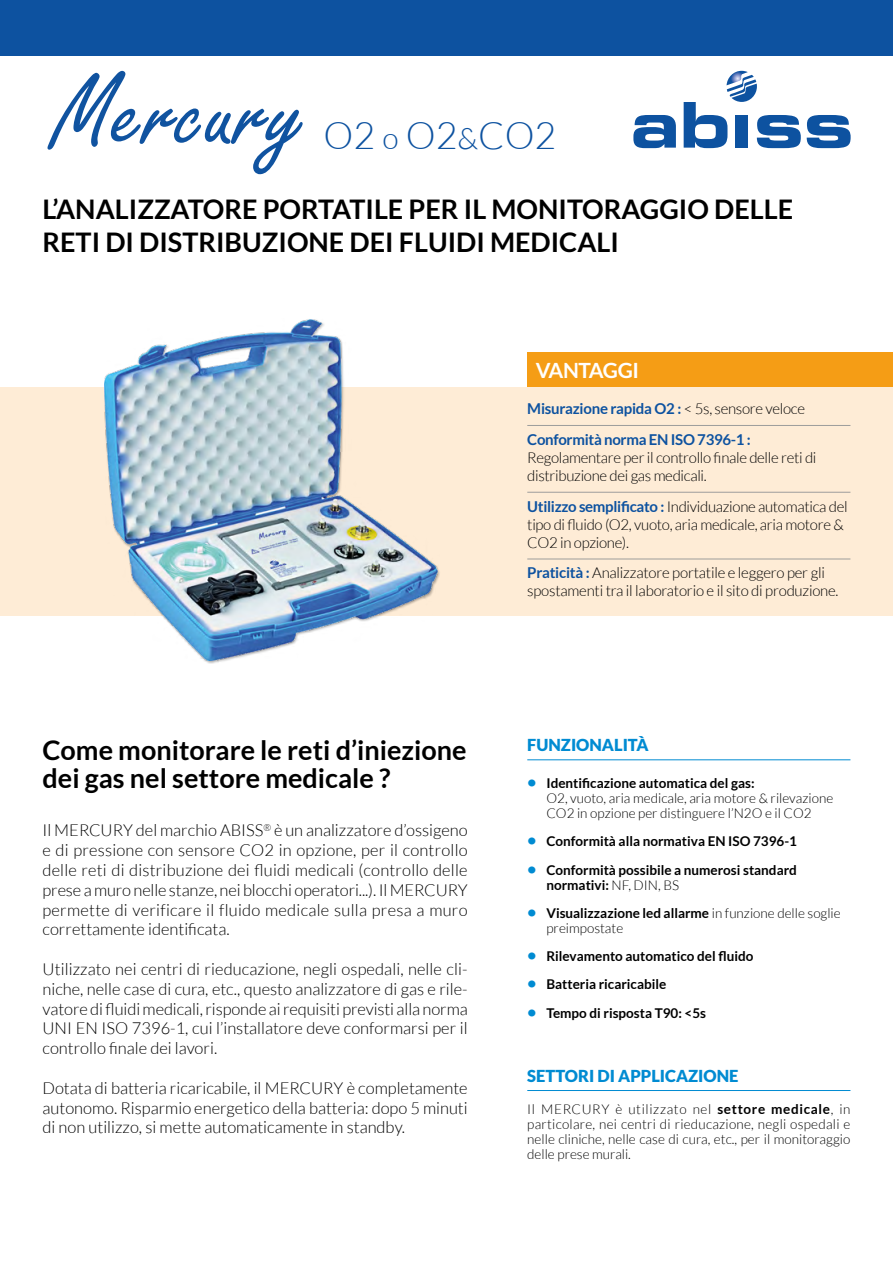
<style>
.page{position:relative;width:893px;height:1263px;background:#fff}
.page>*{position:absolute;margin:0;border:0;box-sizing:border-box;transform-origin:0 0}
.t1{font:300 37.5px "Lato";color:#0d52a0}
.t2{font:700 27px/28.5px "Lato";color:#000}
.t3{font:700 21px "Lato";letter-spacing:-.02em;color:#fff}
.t4{font:300 16.5px/19.8px "Lato";color:#000;text-align:justify}
.t5{font:900 16.5px "Lato";color:#008bd2}
.t6{font:300 15px/18px "Lato";letter-spacing:-.02em;color:#000}
.t7{font:700 15px/30.8px "Lato";letter-spacing:-.02em;color:#0d52a0}
.t8{font:300 13.5px/15px "Lato";color:#000}
.t9{font:700 13.5px/15px "Lato";color:#000}
.s1{font-size:30px}
.s2{font-weight:300;color:#000}
.s3{font-weight:700;color:#0d52a0}
.s4{font-weight:700;font-size:16.5px;color:#008bd2}
.s5{font-weight:700}
.s6{font-size:16.5px;color:#008bd2}
.s7{font-weight:300}
</style>
<div class="page">
<div style="left:0;top:387px;width:893px;height:228px;background:#feecd6"></div>
<hr style="left:527px;top:759px;width:323px;height:1px;background:#008bd2">
<hr style="left:527px;top:1090px;width:323px;height:1px;background:#008bd2">
<svg style="left:633px;top:115px;width:43px;height:33px"></svg>
<svg style="left:684px;top:71px;width:117px;height:77px"></svg>
<svg style="left:807px;top:115px;width:44px;height:33px"></svg>
<div style="left:104px;top:319px;width:337px;height:345px;background:#000;opacity:.3"></div>
<img style="left:105px;top:319px;width:333px;height:342px">
<div style="left:527px;top:353px;width:366px;height:34px;background:#f59d15"></div>
<div style="left:0;top:0;width:893px;height:55px;background:#0d52a0"></div>
<hr style="left:527px;top:425px;width:323px;height:1px;background:#9d9d9c">
<hr style="left:527px;top:492px;width:323px;height:1px;background:#9d9d9c">
<hr style="left:527px;top:559px;width:323px;height:1px;background:#9d9d9c">
<svg style="left:47px;top:71px;width:256px;height:103px"></svg>
<h1 class="t1" style="left:324px;top:115px;width:234px">O2 <span class="s1">o</span> O2<span class="s1">&amp;</span>CO2</h1>
<h2 class="t2" style="left:43px;top:193px;width:752px;line-height:33px">L’ANALIZZATORE PORTATILE PER IL MONITORAGGIO DELLE<br>RETI DI DISTRIBUZIONE DEI FLUIDI MEDICALI</h2>
<p class="t3" style="left:536px;top:359px;width:105px">VANTAGGI</p>
<h2 class="t2" style="left:43px;top:735px;width:426px">Come monitorare le reti d’iniezione dei gas nel settore medicale ?</h2>
<p class="t4" style="left:43px;top:821px;width:427px">Il MERCURY del marchio ABISS<sup>®</sup> è un analizzatore d’ossigeno e di pressione con sensore CO2 in opzione, per il controllo delle reti di distribuzione dei fluidi medicali (controllo delle prese a muro nelle stanze, nei blocchi operatori...). Il MERCURY permette di verificare il fluido medicale sulla presa a muro correttamente identificata.</p>
<p class="t4" style="left:43px;top:959px;width:427px">Utilizzato nei centri di rieducazione, negli ospedali, nelle cli&shy;niche, nelle case di cura, etc., questo analizzatore di gas e rile&shy;vatore di fluidi medicali, risponde ai requisiti previsti alla norma UNI EN ISO 7396-1, cui l’installatore deve conformarsi per il controllo finale dei lavori.</p>
<p class="t4" style="left:43px;top:1078px;width:427px">Dotata di batteria ricaricabile, il MERCURY è completamente autonomo. Risparmio energetico della batteria: dopo 5 minuti di non utilizzo, si mette automaticamente in standby.</p>
<p class="t7" style="left:527px;top:393px;width:279px">Misurazione rapida O2 : <span class="s2">&lt; 5s, sensore veloce<br></span>Conformità norma EN ISO 7396-1 :</p>
<p class="t6" style="left:527px;top:448px;width:291px">Regolamentare per il controllo finale delle reti di distribuzione dei gas medicali.</p>
<p class="t6" style="left:527px;top:497px;width:322px"><span class="s3">Utilizzo semplificato :</span> Individuazione automatica del tipo di fluido (O2, vuoto, aria medicale, aria motore &amp;<br>CO2 in opzione).</p>
<p class="t6" style="left:527px;top:564px;width:313px"><span class="s3">Praticità :</span> Analizzatore portatile e leggero per gli spostamenti tra il laboratorio e il sito di produzione.</p>
<p class="t5" style="left:527px;top:735px;width:123px">FUNZIONALITÀ</p>
<p class="t8" style="left:546px;top:776px;width:288px;text-indent:-19px"><span class="s4">•</span> <span class="s5">Identificazione automatica del gas:<br></span>O2, vuoto, aria medicale, aria motore &amp; rilevazione<br>CO2 in opzione per distinguere l’N2O e il CO2</p>
<p class="t9" style="left:527px;top:834px;width:271px"><span class="s6">•</span> Conformità alla normativa EN ISO 7396-1</p>
<p class="t9" style="left:546px;top:862px;width:252px;text-indent:-19px"><span class="s6">•</span> Conformità possibile a numerosi standard normativi: <span class="s7">NF, DIN, BS</span></p>
<p class="t8" style="left:546px;top:905px;width:296px;text-indent:-19px"><span class="s4">•</span> <span class="s5">Visualizzazione led allarme</span> in funzione delle soglie preimpostate</p>
<p class="t9" style="left:527px;top:948px;width:228px"><span class="s6">•</span> Rilevamento automatico del fluido</p>
<p class="t9" style="left:527px;top:977px;width:141px"><span class="s6">•</span> Batteria ricaricabile</p>
<p class="t9" style="left:527px;top:1005px;width:180px"><span class="s6">•</span> Tempo di risposta T90: &lt;5s</p>
<p class="t5" style="left:527px;top:1066px;width:213px">SETTORI DI APPLICAZIONE</p>
<p class="t8" style="left:527px;top:1101px;width:325px;text-align:justify">Il MERCURY è utilizzato nel <span class="s5">settore medicale</span>, in particolare, nei centri di rieducazione, negli ospedali e nelle cliniche, nelle case di cura, etc., per il monitoraggio delle prese murali.</p>
</div>
